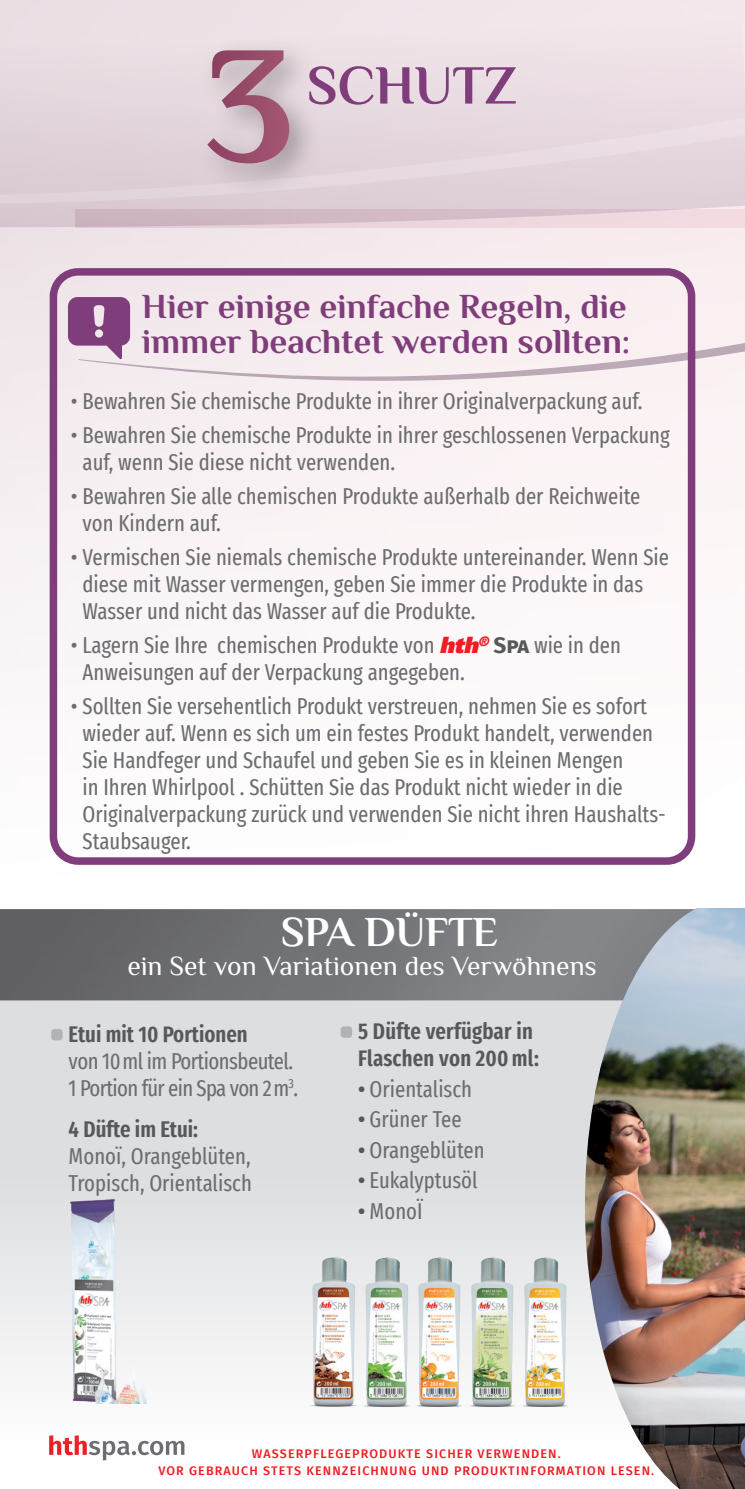
<style>
.page{position:relative;width:745px;height:1489px;background:#fff}
.page>*{position:absolute;margin:0;border:0;box-sizing:border-box;transform-origin:0 0}
.t1{font:700 55px "Philosopher POL";color:#803d7b}
.t2{font:700 42.5px "Philosopher POL";color:#fff}
.t3{font:700 35px/35px "Philosopher POL";color:#803d7b}
.t4{font:27.5px "Philosopher POL";color:#fff}
.t5{font:extra-condensed 22.5px/27px "Fira Sans";color:#6c6d70}
.t6{font:extra-condensed 22.5px/27px "Fira Sans";letter-spacing:-.025em;color:#6c6d70}
.t7{font:600 extra-condensed 22.5px/27px "Fira Sans";letter-spacing:.01em;color:#57585a}
.t8{font:500 12.5px/17.5px "Fira Sans";letter-spacing:.09em;color:#ee1d23;text-align:center}
.s1{font-family:"Univers LT Std X Black Obl";font-stretch:normal;color:#ee1d23}
.s2{font-weight:700;font-stretch:normal;color:#57585a}
.s3{font-weight:600;color:#57585a}
</style>
<div class="page">
<img style="left:0;top:228px;width:744px;height:637px">
<svg style="left:0;top:0;width:744px;height:228px;background:#e7dae0"></svg>
<svg style="left:76px;top:209px;width:668px;height:178px;fill:#f5ebee"></svg>
<div style="left:50px;top:268px;width:644px;height:596px;border:8px solid #803d7b;border-radius:25px"></div>
<svg style="left:68px;top:297px;width:62px;height:62px;background:#9e6b99"></svg>
<svg style="left:0;top:1000px;width:584px;height:461px;fill:#dddee0"></svg>
<img style="left:0;top:909px;width:584px;height:91px">
<div style="left:51px;top:1028px;width:12px;height:12px;background:#b2b3b7;border-radius:4px"></div>
<img style="left:71px;top:1199px;width:75px;height:204px">
<div style="left:340px;top:1026px;width:12px;height:11px;background:#b2b3b7;border-radius:4px"></div>
<img style="left:299px;top:1251px;width:53px;height:163px">
<img style="left:352px;top:1251px;width:53px;height:163px">
<img style="left:405px;top:1251px;width:53px;height:163px">
<img style="left:458px;top:1251px;width:52px;height:163px">
<img style="left:510px;top:1251px;width:66px;height:163px">
<img style="left:584px;top:908px;width:160px;height:580px">
<div style="left:196px;top:36px;width:126px;height:161px;background:#231f20;opacity:.35"></div>
<img style="left:207px;top:50px;width:82px;height:113px">
<p class="t1" style="left:306px;top:56px;width:212px">SCHUTZ</p>
<p class="t3" style="left:142px;top:289px;width:489px">Hier einige einfache Regeln, die immer beachtet werden sollten:</p>
<p class="t5" style="left:71px;top:387px;width:572px">• Bewahren Sie chemische Produkte in ihrer Originalverpackung auf.</p>
<p class="t5" style="left:82px;top:421px;width:588px;text-indent:-12px">• Bewahren Sie chemische Produkte in ihrer geschlossenen Verpackung auf, wenn Sie diese nicht verwenden.</p>
<p class="t5" style="left:82px;top:482px;width:559px;text-indent:-12px">• Bewahren Sie alle chemischen Produkte außerhalb der Reichweite von Kindern auf.</p>
<p class="t5" style="left:82px;top:543px;width:587px;text-indent:-12px">• Vermischen Sie niemals chemische Produkte untereinander. Wenn Sie diese mit Wasser vermengen, geben Sie immer die Produkte in das<br>Wasser und nicht das Wasser auf die Produkte.</p>
<p class="t5" style="left:82px;top:631px;width:539px;text-indent:-12px">• Lagern Sie Ihre chemischen Produkte von <span class="s1">hth</span><sup>®</sup> <span class="s2">Spa</span> wie in den<br>Anweisungen auf der Verpackung angegeben.</p>
<p class="t5" style="left:82px;top:692px;width:584px;text-indent:-12px">• Sollten Sie versehentlich Produkt verstreuen, nehmen Sie es sofort wieder auf. Wenn es sich um ein festes Produkt handelt, verwenden Sie Handfeger und Schaufel und geben Sie es in kleinen Mengen<br>in Ihren Whirlpool . Schütten Sie das Produkt nicht wieder in die Originalverpackung zurück und verwenden Sie nicht ihren Haushalts-Staubsauger.</p>
<p class="t2" style="left:280px;top:909px;width:219px">SPA DÜFTE</p>
<p class="t4" style="left:127px;top:951px;width:470px">ein Set von Variationen des Verwöhnens</p>
<p class="t6" style="left:69px;top:1019px;width:231px"><span class="s3">Etui mit 10 Portionen<br></span>von 10ml im Portionsbeutel.<br>1 Portion für ein Spa von 2m<sup>3</sup>.</p>
<p class="t7" style="left:69px;top:1114px;width:131px">4 Düfte im Etui:</p>
<p class="t5" style="left:69px;top:1141px;width:183px">Monoï, Orangeblüten,</p>
<p class="t5" style="left:69px;top:1168px;width:185px">Tropisch, Orientalisch</p>
<p class="t7" style="left:358px;top:1016px;width:182px">5 Düfte verfügbar in<br>Flaschen von 200ml:</p>
<p class="t5" style="left:358px;top:1074px;width:115px"><span class="s3">•</span> Orientalisch</p>
<p class="t5" style="left:358px;top:1105px;width:105px"><span class="s3">•</span> Grüner Tee</p>
<p class="t5" style="left:358px;top:1135px;width:128px"><span class="s3">•</span> Orangeblüten</p>
<p class="t5" style="left:358px;top:1166px;width:121px"><span class="s3">•</span> Eukalyptusöl</p>
<p class="t5" style="left:358px;top:1196px;width:66px"><span class="s3">•</span> MonoÏ</p>
<p class="t8" style="left:158px;top:1443px;width:497px">WASSERPFLEGEPRODUKTE SICHER VERWENDEN.<br>VOR GEBRAUCH STETS KENNZEICHNUNG UND PRODUKTINFORMATION LESEN.</p>
</div>
